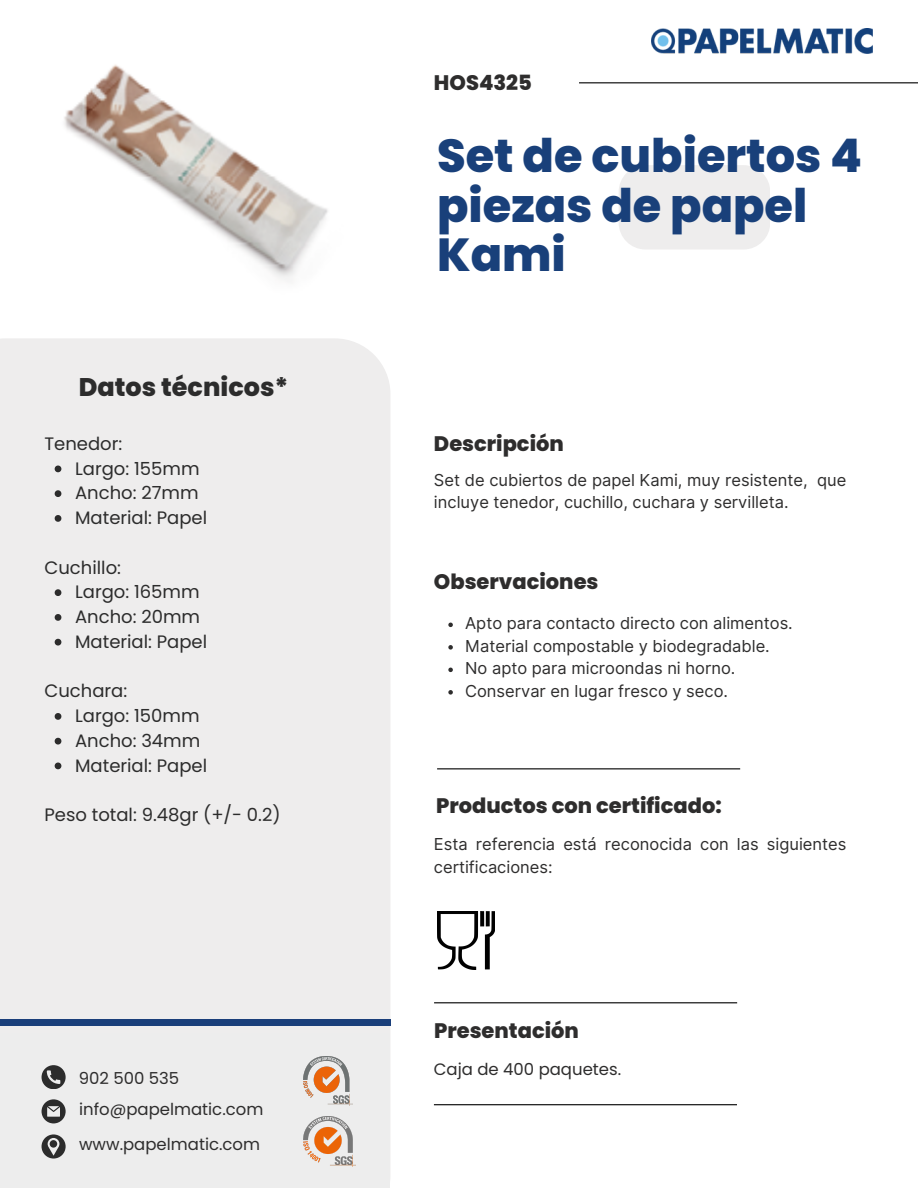
<style>
.page{position:relative;width:918px;height:1188px;background:#fff}
.page>*{position:absolute;margin:0;border:0;box-sizing:border-box;transform-origin:0 0}
.t1{font:800 46.35px/49.5px "Poppins";color:#19407a}
.t2{font:800 25.5px "Poppins";color:#2c2c2c}
.t3{font:800 21px "Poppins";color:#2e2d2d}
.t4{font:18px "Poppins";color:#2c2c2c}
.t5{font:16.5px/22.5px "Inter";color:#2e2d2d}
.t6{font:16.5px "Poppins";color:#2e2d2d}
</style>
<div class="page">
<div style="left:0;top:338px;width:390px;height:696px;background:#eeeded"></div>
<div style="left:0;top:1034px;width:390px;height:154px;background:#ededed"></div>
<div style="left:619px;top:165px;width:151px;height:85px;background:#eeeded;border-radius:27px"></div>
<hr style="left:579px;top:82px;width:339px;height:1px;background:#000">
<hr style="left:434px;top:1104px;width:303px;height:1px;background:#000">
<hr style="left:437px;top:768px;width:303px;height:1px;background:#000">
<img style="left:437px;top:911px;width:57px;height:59px">
<img style="left:652px;top:29px;width:220px;height:25px">
<img style="left:303px;top:1116px;width:52px;height:51px">
<img style="left:303px;top:1056px;width:50px;height:50px">
<svg style="left:42px;top:1065px;width:23px;height:24px"></svg>
<svg style="left:42px;top:1099px;width:23px;height:24px"></svg>
<svg style="left:42px;top:1134px;width:23px;height:24px"></svg>
<div style="left:0;top:1019px;width:390px;height:7px;background:#1a3f7a"></div>
<hr style="left:434px;top:1002px;width:303px;height:1px;background:#000">
<img style="left:64px;top:64px;width:264px;height:217px">
<svg style="left:55px;top:466px;width:6px;height:6px"></svg>
<svg style="left:55px;top:490px;width:6px;height:7px"></svg>
<svg style="left:55px;top:515px;width:6px;height:7px"></svg>
<svg style="left:55px;top:589px;width:6px;height:7px"></svg>
<svg style="left:55px;top:614px;width:6px;height:7px"></svg>
<svg style="left:55px;top:639px;width:6px;height:7px"></svg>
<svg style="left:55px;top:713px;width:6px;height:7px"></svg>
<svg style="left:55px;top:738px;width:6px;height:7px"></svg>
<svg style="left:55px;top:763px;width:6px;height:6px"></svg>
<svg style="left:448px;top:623px;width:5px;height:4px"></svg>
<svg style="left:448px;top:645px;width:5px;height:5px"></svg>
<svg style="left:448px;top:668px;width:5px;height:4px"></svg>
<svg style="left:448px;top:690px;width:5px;height:5px"></svg>
<p class="t2" style="left:79px;top:369px;width:211px">Datos técnicos*</p>
<p class="t4" style="left:45px;top:431px;width:79px">Tenedor:</p>
<p class="t4" style="left:75px;top:456px;width:126px">Largo: 155mm</p>
<p class="t4" style="left:75px;top:480px;width:125px">Ancho: 27mm</p>
<p class="t4" style="left:75px;top:505px;width:134px">Material: Papel</p>
<p class="t4" style="left:45px;top:555px;width:78px">Cuchillo:</p>
<p class="t4" style="left:75px;top:579px;width:126px">Largo: 165mm</p>
<p class="t4" style="left:75px;top:604px;width:126px">Ancho: 20mm</p>
<p class="t4" style="left:75px;top:629px;width:134px">Material: Papel</p>
<p class="t4" style="left:45px;top:678px;width:84px">Cuchara:</p>
<p class="t4" style="left:75px;top:703px;width:126px">Largo: 150mm</p>
<p class="t4" style="left:75px;top:728px;width:127px">Ancho: 34mm</p>
<h3 class="t4" style="left:75px;top:753px;width:134px">Material: Papel</h3>
<h1 class="t4" style="left:45px;top:802px;width:238px">Peso total: 9.48gr (+/- 0.2)</h1>
<p class="t6" style="left:79px;top:1066px;width:102px">902 500 535</p>
<h4 class="t6" style="left:79px;top:1098px;width:186px">info@papelmatic.com</h4>
<p class="t6" style="left:79px;top:1133px;width:182px">www.papelmatic.com</p>
<p class="t3" style="left:434px;top:68px;width:100px">HOS4325</p>
<p class="t1" style="left:437px;top:131px;width:427px">Set de cubiertos 4 piezas de papel<br>Kami</p>
<p class="t3" style="left:434px;top:429px;width:131px">Descripción</p>
<p class="t5" style="left:434px;top:469px;width:414px">Set de cubiertos de papel Kami, muy resistente, que incluye tenedor, cuchillo, cuchara y servilleta.</p>
<p class="t3" style="left:434px;top:567px;width:166px">Observaciones</p>
<p class="t5" style="left:465px;top:612px;width:329px">Apto para contacto directo con alimentos.</p>
<p class="t5" style="left:465px;top:635px;width:306px">Material compostable y biodegradable.</p>
<h4 class="t5" style="left:465px;top:657px;width:272px">No apto para microondas ni horno.</h4>
<p class="t5" style="left:465px;top:680px;width:264px">Conservar en lugar fresco y seco.</p>
<p class="t3" style="left:436px;top:791px;width:287px">Productos con certificado:</p>
<h4 class="t5" style="left:434px;top:833px;width:414px">Esta referencia está reconocida con las siguientes certificaciones:</h4>
<p class="t3" style="left:434px;top:1016px;width:146px">Presentación</p>
<p class="t6" style="left:434px;top:1057px;width:189px">Caja de 400 paquetes.</p>
</div>
